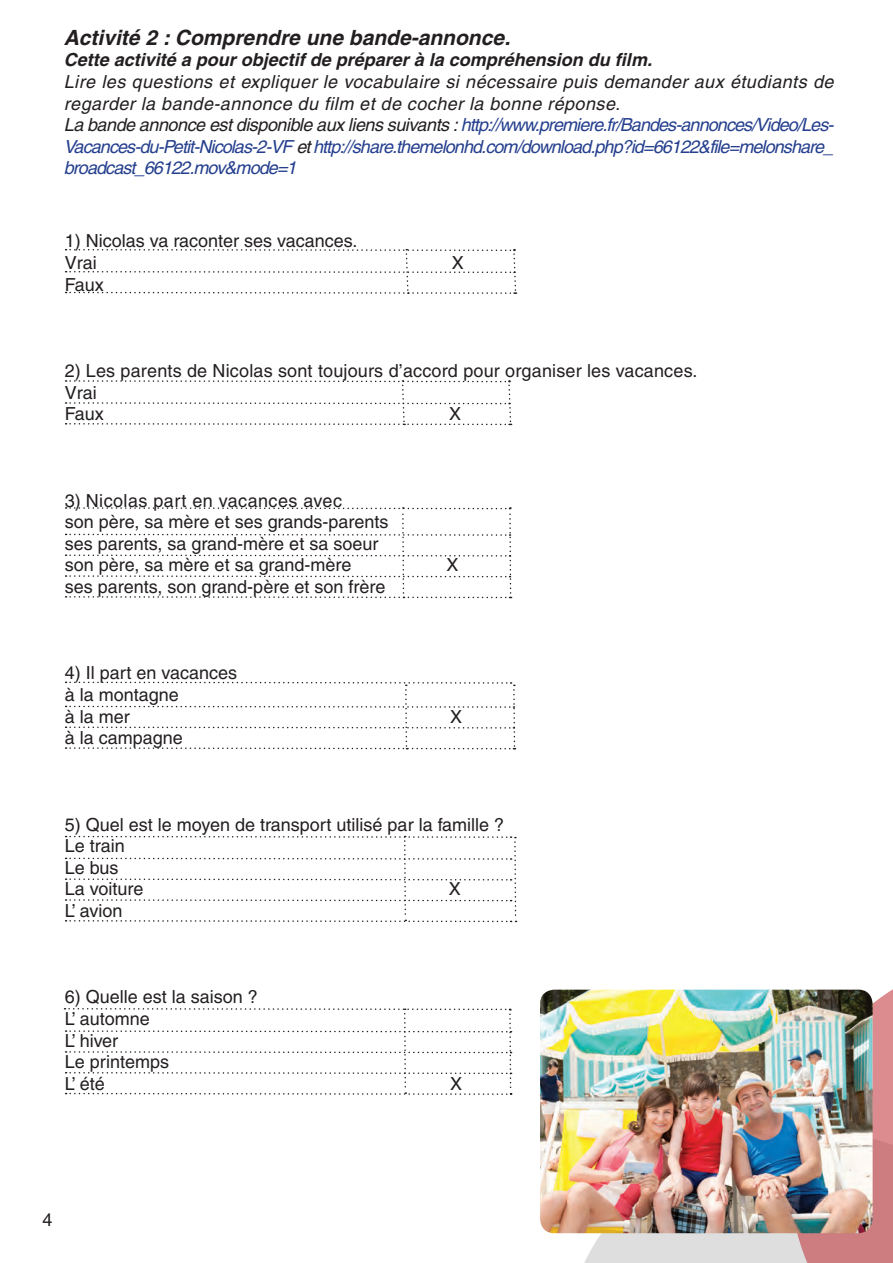
<style>
.page{position:relative;width:893px;height:1263px;background:#fff}
.page>*{position:absolute;margin:0;border:0;box-sizing:border-box;transform-origin:0 0}
.t1{font:italic 700 21px "Helvetica";color:#231f20}
.t2{font:18px/21.6px "Helvetica";color:#231f20}
.t3{font:italic 18px/21.6px "Helvetica";letter-spacing:-.025em;color:#231f20}
.t4{font:italic 700 18px "Helvetica";color:#231f20}
.s1{color:#253f8e}
</style>
<div class="page">
<svg style="left:564px;top:989px;width:329px;height:274px;background:#dab2b3"></svg>
<img style="left:540px;top:990px;width:333px;height:243px">
<svg style="left:66px;top:248px;width:451px;height:46px"></svg>
<svg style="left:66px;top:380px;width:446px;height:46px"></svg>
<svg style="left:66px;top:507px;width:446px;height:92px"></svg>
<svg style="left:66px;top:681px;width:450px;height:69px"></svg>
<svg style="left:66px;top:835px;width:451px;height:88px"></svg>
<svg style="left:65px;top:1008px;width:447px;height:87px"></svg>
<p class="t1" style="left:64px;top:25px;width:448px">Activité 2 : Comprendre une bande-annonce.</p>
<p class="t4" style="left:64px;top:49px;width:590px">Cette activité a pour objectif de préparer à la compréhension du film.</p>
<p class="t3" style="left:64px;top:71px;width:772px">Lire les questions et expliquer le vocabulaire si nécessaire puis demander aux étudiants de regarder la bande-annonce du film et de cocher la bonne réponse.<br>La bande annonce est disponible aux liens suivants : <span class="s1">http://www.premiere.fr/Bandes-annonces/Video/Les-Vacances-du-Petit-Nicolas-2-VF</span> et <span class="s1">http://share.themelonhd.com/download.php?id=66122&amp;file=melonshare_ broadcast_66122.mov&amp;mode=1</span></p>
<p class="t2" style="left:65px;top:230px;width:294px">1) Nicolas va raconter ses vacances.<br>Vrai</p>
<p class="t2" style="left:65px;top:273px;width:41px">Faux</p>
<p class="t2" style="left:452px;top:252px;width:14px">X</p>
<p class="t2" style="left:65px;top:360px;width:634px">2) Les parents de Nicolas sont toujours d’accord pour organiser les vacances.<br>Vrai<br>Faux</p>
<p class="t2" style="left:449px;top:403px;width:14px">X</p>
<p class="t2" style="left:65px;top:489px;width:325px">3) Nicolas part en vacances avec<br>son père, sa mère et ses grands-parents ses parents, sa grand-mère et sa soeur son père, sa mère et sa grand-mère</p>
<p class="t2" style="left:65px;top:576px;width:322px">ses parents, son grand-père et son frère</p>
<p class="t2" style="left:65px;top:662px;width:174px">4) Il part en vacances à la montagne<br>à la mer</p>
<p class="t2" style="left:65px;top:727px;width:120px">à la campagne</p>
<p class="t2" style="left:446px;top:554px;width:14px">X</p>
<p class="t2" style="left:450px;top:705px;width:14px">X</p>
<p class="t2" style="left:65px;top:813px;width:441px">5) Quel est le moyen de transport utilisé par la famille ?<br>Le train<br>Le bus<br>La voiture</p>
<p class="t2" style="left:449px;top:878px;width:14px">X</p>
<p class="t2" style="left:65px;top:900px;width:59px">L’ avion</p>
<p class="t2" style="left:65px;top:986px;width:195px">6) Quelle est la saison ?<br>L’ automne<br>L’ hiver<br>Le printemps<br>L’ été</p>
<p class="t2" style="left:450px;top:1073px;width:14px">X</p>
<p class="t2" style="left:43px;top:1209px;width:12px">4</p>
</div>
